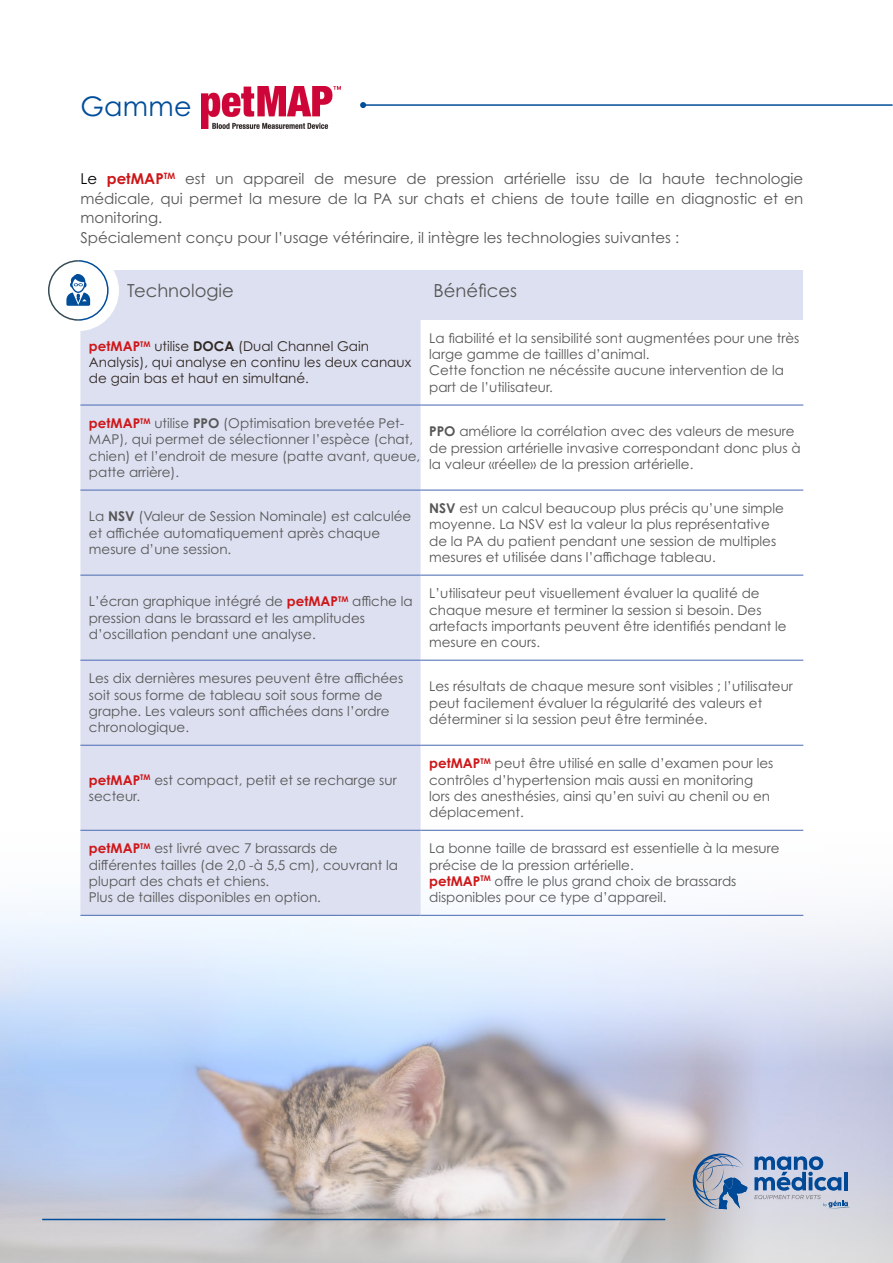
<style>
.page{position:relative;width:893px;height:1263px;background:#fff}
.page>*{position:absolute;margin:0;border:0;box-sizing:border-box;transform-origin:0 0}
.t1{font:27px "Century Gothic Pro";letter-spacing:.01em;color:#004d9a}
.paragraphe{font:18px "Century Gothic Pro";color:#575756}
.paragraphe-2{font:15px "Century Gothic Pro";color:#575756}
.paragraphe-3{font:13.5px/16.2px "Century Gothic Pro";color:#575756}
.paragraphe-4{font:13.5px/16.2px "Century Gothic Pro";color:#2f2722}
.s1{color:#000}
.s2{font-weight:700;color:#cd1719}
.s3{font-weight:700}
</style>
<div class="page">
<img style="left:0;top:829px;width:893px;height:434px">
<hr style="left:42px;top:1219px;width:623px;height:1px;background:#004d9a">
<svg style="left:693px;top:1153px;width:54px;height:56px;background:#8f9eb8"></svg>
<svg style="left:754px;top:1156px;width:96px;height:53px;background:#95abcb"></svg>
<div style="left:80px;top:270px;width:723px;height:50px;background:#dde0f1"></div>
<hr style="left:363px;top:104px;width:530px;height:2px;background:#004d9a">
<svg style="left:360px;top:102px;width:6px;height:6px"></svg>
<img style="left:201px;top:86px;width:140px;height:42px">
<div style="left:80px;top:320px;width:341px;height:595px;background:#dde0f1"></div>
<hr style="left:80px;top:404px;width:341px;height:2px;background:#5a78b9">
<hr style="left:421px;top:404px;width:382px;height:2px;background:#5a78b9">
<hr style="left:80px;top:489px;width:341px;height:2px;background:#5a78b9">
<hr style="left:421px;top:489px;width:382px;height:2px;background:#5a78b9">
<hr style="left:80px;top:575px;width:341px;height:1px;background:#5a78b9">
<hr style="left:421px;top:575px;width:382px;height:1px;background:#5a78b9">
<hr style="left:80px;top:660px;width:341px;height:1px;background:#5a78b9">
<hr style="left:421px;top:660px;width:382px;height:1px;background:#5a78b9">
<hr style="left:80px;top:745px;width:341px;height:1px;background:#5a78b9">
<hr style="left:421px;top:745px;width:382px;height:1px;background:#5a78b9">
<hr style="left:80px;top:830px;width:341px;height:1px;background:#5a78b9">
<hr style="left:421px;top:830px;width:382px;height:1px;background:#5a78b9">
<hr style="left:80px;top:915px;width:341px;height:1px;background:#5a78b9">
<hr style="left:421px;top:915px;width:382px;height:1px;background:#5a78b9">
<div style="left:38px;top:250px;width:81px;height:81px;border:21px solid #fff;border-radius:50%"></div>
<svg style="left:48px;top:260px;width:61px;height:61px"></svg>
<p class="t1" style="left:80px;top:90px;width:113px">Gamme</p>
<p class="paragraphe-2" style="left:80px;top:170px;width:724px"><span class="s1">Le</span> <span class="s2">petMAP</span><sup>TM</sup> est un appareil de mesure de pression artérielle issu de la haute technologie</p>
<p class="paragraphe-2" style="left:80px;top:189px;width:724px">médicale, qui permet la mesure de la PA sur chats et chiens de toute taille en diagnostic et en</p>
<p class="paragraphe-2" style="left:80px;top:209px;width:83px">monitoring.</p>
<p class="paragraphe-2" style="left:80px;top:228px;width:600px">Spécialement conçu pour l’usage vétérinaire, il intègre les technologies suivantes :</p>
<p class="paragraphe" style="left:127px;top:280px;width:108px">Technologie</p>
<p class="paragraphe" style="left:433px;top:280px;width:85px">Bénéfices</p>
<p class="paragraphe-4" style="left:89px;top:338px;width:282px"><span class="s2">petMAP</span><sup>TM</sup> utilise <span class="s3">DOCA</span> (Dual Channel Gain</p>
<p class="paragraphe-4" style="left:89px;top:354px;width:324px">Analysis), qui analyse en continu les deux canaux de gain bas et haut en simultané.</p>
<p class="paragraphe-3" style="left:429px;top:330px;width:372px">La fiabilité et la sensibilité sont augmentées pour une très large gamme de taillles d’animal.</p>
<p class="paragraphe-3" style="left:429px;top:362px;width:356px">Cette fonction ne nécéssite aucune intervention de la part de l’utilisateur.</p>
<p class="paragraphe-3" style="left:89px;top:415px;width:333px"><span class="s2">petMAP</span><sup>TM</sup> utilise <span class="s3">PPO</span> (Optimisation brevetée Pet-MAP), qui permet de sélectionner l’espèce (chat, chien) et l’endroit de mesure (patte avant, queue, patte arrière).</p>
<p class="paragraphe-3" style="left:429px;top:423px;width:373px"><span class="s3">PPO</span> améliore la corrélation avec des valeurs de mesure de pression artérielle invasive correspondant donc plus à la valeur «réelle» de la pression artérielle.</p>
<p class="paragraphe-3" style="left:89px;top:508px;width:324px">La <span class="s3">NSV</span> (Valeur de Session Nominale) est calculée et affichée automatiquement après chaque</p>
<p class="paragraphe-3" style="left:89px;top:541px;width:144px">mesure d’une session.</p>
<p class="paragraphe-3" style="left:429px;top:500px;width:356px"><span class="s3">NSV</span> est un calcul beaucoup plus précis qu’une simple moyenne. La NSV est la valeur la plus représentative de la PA du patient pendant une session de multiples mesures et utilisée dans l’affichage tableau.</p>
<p class="paragraphe-3" style="left:89px;top:593px;width:325px">L’écran graphique intégré de <span class="s2">petMAP</span><sup>TM</sup> affiche la pression dans le brassard et les amplitudes</p>
<p class="paragraphe-3" style="left:89px;top:626px;width:228px">d’oscillation pendant une analyse.</p>
<p class="paragraphe-3" style="left:429px;top:585px;width:359px">L’utilisateur peut visuellement évaluer la qualité de chaque mesure et terminer la session si besoin. Des artefacts importants peuvent être identifiés pendant le mesure en cours.</p>
<p class="paragraphe-3" style="left:89px;top:670px;width:316px">Les dix dernières mesures peuvent être affichées soit sous forme de tableau soit sous forme de graphe. Les valeurs sont affichées dans l’ordre chronologique.</p>
<p class="paragraphe-3" style="left:429px;top:678px;width:365px">Les résultats de chaque mesure sont visibles ; l’utilisateur peut facilement évaluer la régularité des valeurs et déterminer si la session peut être terminée.</p>
<p class="paragraphe-3" style="left:89px;top:771px;width:309px"><span class="s2">petMAP</span><sup>TM</sup> est compact, petit et se recharge sur secteur.</p>
<p class="paragraphe-3" style="left:429px;top:755px;width:346px"><span class="s2">petMAP</span><sup>TM</sup> peut être utilisé en salle d’examen pour les contrôles d’hypertension mais aussi en monitoring lors des anesthésies, ainsi qu’en suivi au chenil ou en déplacement.</p>
<p class="paragraphe-3" style="left:89px;top:840px;width:250px"><span class="s2">petMAP</span><sup>TM</sup> est livré avec 7 brassards de</p>
<p class="paragraphe-3" style="left:89px;top:856px;width:311px">différentes tailles (de 2,0 -à 5,5 cm), couvrant la plupart des chats et chiens.</p>
<p class="paragraphe-3" style="left:89px;top:889px;width:234px">Plus de tailles disponibles en option.</p>
<p class="paragraphe-3" style="left:429px;top:840px;width:352px">La bonne taille de brassard est essentielle à la mesure précise de la pression artérielle.</p>
<p class="paragraphe-3" style="left:429px;top:873px;width:309px"><span class="s2">petMAP</span><sup>TM</sup> offre le plus grand choix de brassards disponibles pour ce type d’appareil.</p>
</div>
